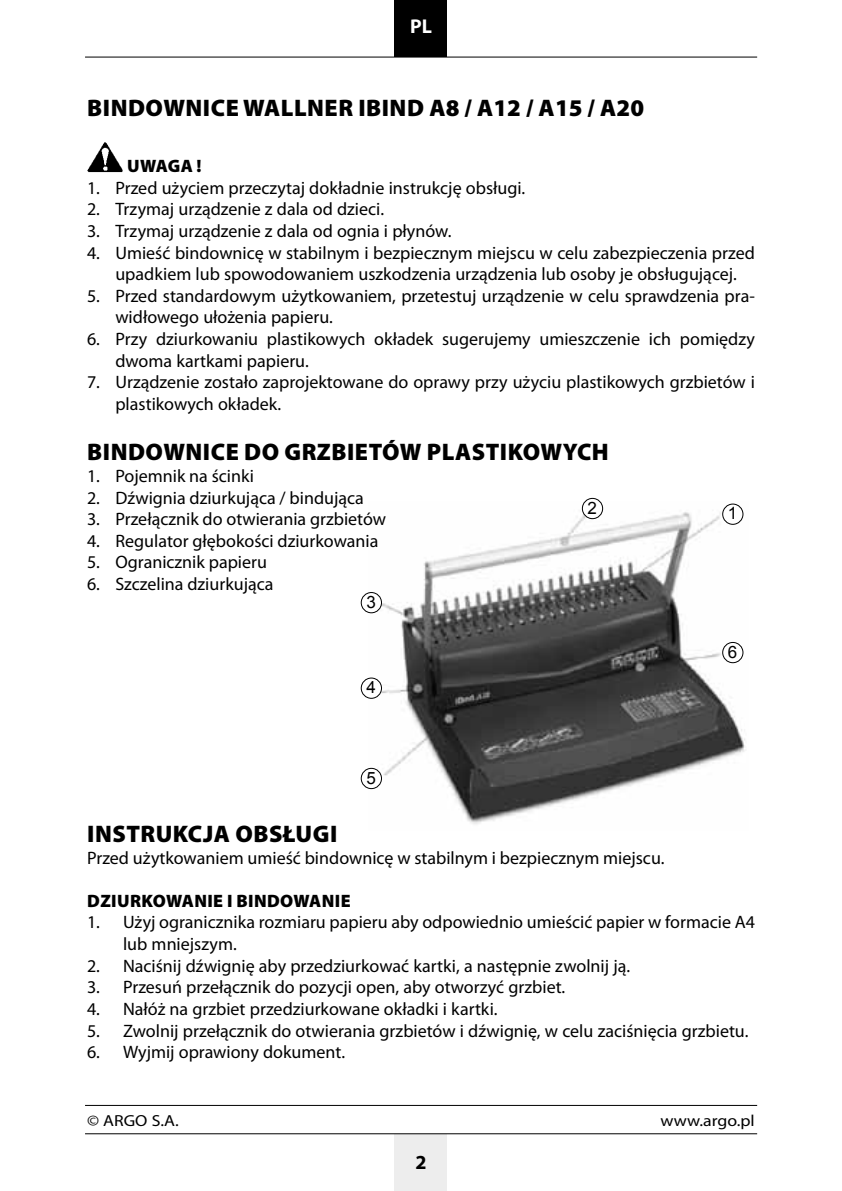
<style>
.page{position:relative;width:842px;height:1191px;background:#fff}
.page>*{position:absolute;margin:0;border:0;box-sizing:border-box;transform-origin:0 0}
.t1{font:900 24px "Myriad Pro";letter-spacing:.02em;color:#000}
.t2{font:700 20px "Myriad Pro";color:#fff}
.t3{font:700 20px "Myriad Pro";color:#000}
.t4{font:18px/21.6px "Myriad Pro";color:#000}
.t5{font:900 18px "Myriad Pro";letter-spacing:.02em;color:#000}
.t6{font:17px "Arial";color:#000}
.t7{font:16px "Myriad Pro";color:#000;scale:1.11 1}
</style>
<div class="page">
<div style="left:395px;top:1134px;width:52px;height:57px;background:#ededed"></div>
<div style="left:395px;top:0;width:52px;height:57px;background:#000"></div>
<hr style="left:85px;top:1105px;width:672px;height:1px;background:#000">
<hr style="left:85px;top:1133px;width:672px;height:1px;background:#000">
<hr style="left:85px;top:57px;width:672px;height:1px;background:#000">
<img style="left:369px;top:501px;width:376px;height:323px">
<div style="left:723px;top:504px;width:20px;height:20px;background:#fff;border-radius:50%"></div>
<div style="left:722px;top:503px;width:21px;height:22px;border:1px solid #000;border-radius:50%"></div>
<div style="left:723px;top:642px;width:20px;height:20px;background:#fff;border-radius:50%"></div>
<div style="left:722px;top:642px;width:21px;height:21px;border:1px solid #000;border-radius:50%"></div>
<div style="left:582px;top:498px;width:21px;height:20px;background:#fff;border-radius:50%"></div>
<div style="left:582px;top:498px;width:21px;height:21px;border:1px solid #000;border-radius:50%"></div>
<div style="left:361px;top:592px;width:20px;height:21px;background:#fff;border-radius:50%"></div>
<div style="left:361px;top:592px;width:21px;height:21px;border:1px solid #000;border-radius:50%"></div>
<div style="left:361px;top:678px;width:20px;height:20px;background:#fff;border-radius:50%"></div>
<div style="left:361px;top:677px;width:21px;height:22px;border:1px solid #000;border-radius:50%"></div>
<div style="left:361px;top:768px;width:20px;height:20px;background:#fff;border-radius:50%"></div>
<div style="left:361px;top:768px;width:21px;height:21px;border:1px solid #000;border-radius:50%"></div>
<img style="left:87px;top:142px;width:36px;height:30px">
<p class="t2" style="left:410px;top:14px;width:23px">PL</p>
<h1 class="t1" style="left:87px;top:92px;width:558px">BINDOWNICE WALLNER IBIND A8 / A12 / A15 / A20</h1>
<p class="t5" style="left:127px;top:154px;width:76px">UWAGA !</p>
<p class="t4" style="left:87px;top:177px;width:440px">1. Przed użyciem przeczytaj dokładnie instrukcję obsługi.</p>
<p class="t4" style="left:87px;top:198px;width:299px">2. Trzymaj urządzenie z dala od dzieci.</p>
<p class="t4" style="left:87px;top:220px;width:366px">3. Trzymaj urządzenie z dala od ognia i płynów.</p>
<p class="t4" style="left:87px;top:241px;width:669px;text-align:center">4. Umieść bindownicę w stabilnym i bezpiecznym miejscu w celu zabezpieczenia przed upadkiem lub spowodowaniem uszkodzenia urządzenia lub osoby je obsługującej.</p>
<p class="t4" style="left:115px;top:285px;width:641px;text-indent:-28px">5. Przed standardowym użytkowaniem, przetestuj urządzenie w celu sprawdzenia pra&shy;widłowego ułożenia papieru.</p>
<p class="t4" style="left:115px;top:328px;width:641px;text-indent:-28px">6. Przy dziurkowaniu plastikowych okładek sugerujemy umieszczenie ich pomiędzy dwoma kartkami papieru.</p>
<p class="t4" style="left:115px;top:371px;width:641px;text-indent:-28px">7. Urządzenie zostało zaprojektowane do oprawy przy użyciu plastikowych grzbietów i plastikowych okładek.</p>
<h1 class="t1" style="left:87px;top:436px;width:523px">BINDOWNICE DO GRZBIETÓW PLASTIKOWYCH</h1>
<p class="t4" style="left:87px;top:465px;width:169px">1. Pojemnik na ścinki</p>
<p class="t4" style="left:87px;top:486px;width:278px">2. Dźwignia dziurkująca / bindująca</p>
<p class="t4" style="left:87px;top:508px;width:301px">3. Przełącznik do otwierania grzbietów</p>
<p class="t4" style="left:87px;top:529px;width:293px">4. Regulator głębokości dziurkowania</p>
<p class="t4" style="left:87px;top:551px;width:181px">5. Ogranicznik papieru</p>
<p class="t4" style="left:87px;top:573px;width:188px">6. Szczelina dziurkująca</p>
<p class="t6" style="left:588px;top:496px;width:11px">2</p>
<p class="t6" style="left:728px;top:502px;width:11px">1</p>
<p class="t6" style="left:366px;top:590px;width:11px">3</p>
<p class="t6" style="left:366px;top:676px;width:11px">4</p>
<p class="t6" style="left:366px;top:766px;width:11px">5</p>
<p class="t6" style="left:728px;top:640px;width:11px">6</p>
<h1 class="t1" style="left:87px;top:818px;width:252px">INSTRUKCJA OBSŁUGI</h1>
<p class="t4" style="left:87px;top:846px;width:579px">Przed użytkowaniem umieść bindownicę w stabilnym i bezpiecznym miejscu.</p>
<p class="t5" style="left:87px;top:888px;width:265px">DZIURKOWANIE I BINDOWANIE</p>
<p class="t4" style="left:123px;top:911px;width:633px;text-indent:-36px">1. Użyj ogranicznika rozmiaru papieru aby odpowiednio umieścić papier w formacie A4 lub mniejszym.</p>
<p class="t4" style="left:87px;top:954px;width:545px">2. Naciśnij dźwignię aby przedziurkować kartki, a następnie zwolnij ją.</p>
<p class="t4" style="left:87px;top:976px;width:480px">3. Przesuń przełącznik do pozycji open, aby otworzyć grzbiet.</p>
<p class="t4" style="left:87px;top:997px;width:412px">4. Nałóż na grzbiet przedziurkowane okładki i kartki.</p>
<p class="t4" style="left:87px;top:1019px;width:663px">5. Zwolnij przełącznik do otwierania grzbietów i dźwignię, w celu zaciśnięcia grzbietu.</p>
<p class="t4" style="left:87px;top:1041px;width:260px">6. Wyjmij oprawiony dokument.</p>
<p class="t7" style="left:87px;top:1110px;width:84px">© ARGO S.A.</p>
<p class="t7" style="left:660px;top:1110px;width:86px">www.argo.pl</p>
<p class="t3" style="left:416px;top:1148px;width:13px">2</p>
</div>
